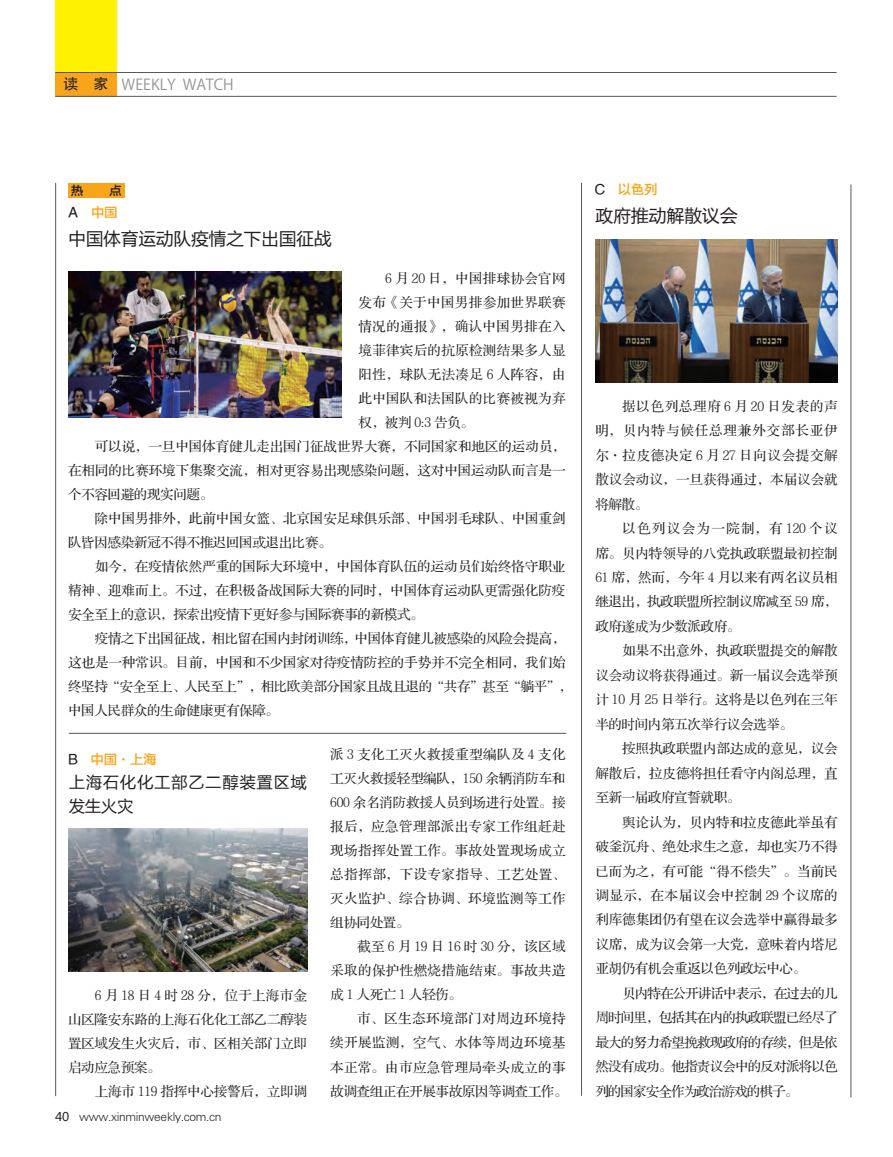
<style>
.page{position:relative;width:893px;height:1157px;background:#fff}
.page>*{position:absolute;margin:0;border:0;box-sizing:border-box;transform-origin:0 0}
.t1{font:18px "FZLTHJW GB1 0";letter-spacing:-.025em;color:#231f20}
.t2{font:16.5px/24px "FZLTHJW GB1 0";letter-spacing:.035em;color:#231f20}
.t3{font:15px "Koz Go Pro";color:#939598}
.t4{font:13.5px "FZS3 K GBK1 0";color:#231f20}
.t5{font:13.5px "FZS3 K GBK1 0";letter-spacing:-.025em;color:#231f20}
.t6{font:13.5px "FZS3 K GBK1 0";letter-spacing:.03em;color:#231f20}
.t7{font:13.5px "FZS3 K GBK1 0";letter-spacing:.04em;color:#231f20}
.t8{font:13.5px "FZS3 K GBK1 0";letter-spacing:.025em;color:#231f20}
.t9{font:13.5px "FZS3 K GBK1 0";letter-spacing:-.06em;color:#231f20}
.t10{font:13.5px "FZS3 K GBK1 0";letter-spacing:.035em;color:#231f20}
.t11{font:13.5px "FZS3 K GBK1 0";letter-spacing:.05em;color:#231f20}
.t12{font:13.5px "FZS3 K GBK1 0";letter-spacing:-.065em;color:#231f20}
.t13{font:13.5px "FZS3 K GBK1 0";letter-spacing:.24em;color:#231f20}
.t14{font:13.5px "FZS3 K GBK1 0";letter-spacing:.065em;color:#231f20}
.t15{font:13.5px "FZS3 K GBK1 0";letter-spacing:.105em;color:#231f20}
.t16{font:13.5px "FZYDZHJW GB1 0";letter-spacing:-.025em;color:#f9a51b}
.t17{font:13.5px "FZYDZHJW GB1 0";color:#231f20}
.t18{font:12.75px "FZYDZHJW GB1 0";color:#231f20}
.t19{font:12px "FZXH1 JW GB1 0";letter-spacing:-.025em;color:#231f20}
.s1{font-family:"FZHTJW GB1 0";color:#231f20}
.s2{color:#f9a51b}
.s3{color:#231f20}
.s4{font-family:"Microsoft Ya Hei"}
</style>
<div class="page">
<div style="left:55px;top:0;width:62px;height:97px;background:#fff101"></div>
<div style="left:55px;top:72px;width:62px;height:25px;background:#f9a51b"></div>
<hr style="left:55px;top:72px;width:781px;height:1px;background:#57585a">
<hr style="left:55px;top:96px;width:781px;height:1px;background:#57585a">
<div style="left:68px;top:183px;width:57px;height:15px;background:#f9a51b"></div>
<hr style="left:850px;top:185px;width:1px;height:912px;background:#57585a">
<hr style="left:581px;top:183px;width:1px;height:912px;background:#57585a">
<hr style="left:55px;top:183px;width:1px;height:913px;background:#57585a">
<hr style="left:69px;top:733px;width:497px;height:1px;background:#57585a">
<img style="left:69px;top:271px;width:272px;height:146px">
<img style="left:69px;top:828px;width:238px;height:143px">
<img style="left:595px;top:239px;width:243px;height:143px">
<p class="t3" style="left:63px;top:75px;width:172px"><span class="s1">读　家</span> WEEKLY WATCH</p>
<p class="t18" style="left:71px;top:183px;width:14px">热</p>
<p class="t18" style="left:109px;top:183px;width:14px">点</p>
<p class="t17" style="left:68px;top:205px;width:51px">A　<span class="s2">中国</span></p>
<p class="t1" style="left:68px;top:229px;width:265px">中国体育运动队疫情之下出国征战</p>
<p class="t8" style="left:385px;top:271px;width:182px">6 月 20 日，中国排球协会官网</p>
<p class="t6" style="left:358px;top:295px;width:209px">发布《关于中国男排参加世界联赛</p>
<p class="t6" style="left:358px;top:319px;width:209px">情况的通报》，确认中国男排在入</p>
<p class="t8" style="left:358px;top:343px;width:209px">境菲律宾后的抗原检测结果多人显</p>
<p class="t7" style="left:358px;top:367px;width:208px">阳性，球队无法凑足 6 人阵容，由</p>
<p class="t8" style="left:358px;top:391px;width:209px">此中国队和法国队的比赛被视为弃</p>
<p class="t4" style="left:358px;top:415px;width:117px">权，被判 0:3 告负。</p>
<p class="t4" style="left:95px;top:439px;width:472px">可以说，一旦中国体育健儿走出国门征战世界大赛，不同国家和地区的运动员，</p>
<p class="t4" style="left:68px;top:463px;width:499px">在相同的比赛环境下集聚交流，相对更容易出现感染问题，这对中国运动队而言是一</p>
<p class="t5" style="left:68px;top:487px;width:147px">个不容回避的现实问题。</p>
<p class="t4" style="left:95px;top:511px;width:472px">除中国男排外，此前中国女篮、北京国安足球俱乐部、中国羽毛球队、中国重剑</p>
<p class="t5" style="left:68px;top:535px;width:265px">队皆因感染新冠不得不推迟回国或退出比赛。</p>
<p class="t4" style="left:95px;top:559px;width:472px">如今，在疫情依然严重的国际大环境中，中国体育队伍的运动员们始终恪守职业</p>
<p class="t4" style="left:68px;top:583px;width:499px">精神、迎难而上。不过，在积极备战国际大赛的同时，中国体育运动队更需强化防疫</p>
<p class="t5" style="left:68px;top:607px;width:357px">安全至上的意识，探索出疫情下更好参与国际赛事的新模式。</p>
<p class="t5" style="left:95px;top:631px;width:472px">疫情之下出国征战，相比留在国内封闭训练，中国体育健儿被感染的风险会提高，</p>
<p class="t4" style="left:68px;top:655px;width:499px">这也是一种常识。目前，中国和不少国家对待疫情防控的手势并不完全相同，我们始</p>
<p class="t5" style="left:68px;top:679px;width:506px">终坚持“安全至上、人民至上”，相比欧美部分国家且战且退的“共存”甚至“躺平”，</p>
<p class="t5" style="left:68px;top:703px;width:212px">中国人民群众的生命健康更有保障。</p>
<p class="t16" style="left:69px;top:751px;width:89px"><span class="s3">B　</span>中国·上海</p>
<p class="t2" style="left:69px;top:770px;width:240px">上海石化化工部乙二醇装置区域发生火灾</p>
<p class="t8" style="left:95px;top:988px;width:214px">6 月 18 日 4 时 28 分，位于上海市金</p>
<p class="t4" style="left:68px;top:1012px;width:241px">山区隆安东路的上海石化化工部乙二醇装</p>
<p class="t4" style="left:68px;top:1036px;width:241px">置区域发生火灾后，市、区相关部门立即</p>
<p class="t4" style="left:68px;top:1060px;width:94px">启动应急预案。</p>
<p class="t4" style="left:95px;top:1084px;width:214px">上海市 119 指挥中心接警后，立即调</p>
<p class="t19" style="left:55px;top:1109px;width:168px"><span class="s4">40</span> www.xinminweekly.com.cn</p>
<p class="t7" style="left:330px;top:747px;width:237px">派 3 支化工灭火救援重型编队及 4 支化</p>
<p class="t4" style="left:330px;top:771px;width:237px">工灭火救援轻型编队，150 余辆消防车和</p>
<p class="t4" style="left:330px;top:795px;width:237px">600 余名消防救援人员到场进行处置。接</p>
<p class="t6" style="left:330px;top:819px;width:237px">报后，应急管理部派出专家工作组赶赴</p>
<p class="t6" style="left:330px;top:843px;width:237px">现场指挥处置工作。事故处置现场成立</p>
<p class="t7" style="left:330px;top:867px;width:237px">总指挥部，下设专家指导、工艺处置、</p>
<p class="t10" style="left:330px;top:891px;width:237px">灭火监护、综合协调、环境监测等工作</p>
<p class="t4" style="left:330px;top:915px;width:81px">组协同处置。</p>
<p class="t13" style="left:357px;top:939px;width:210px">截至6月19日16时30分，该区域</p>
<p class="t6" style="left:330px;top:963px;width:237px">采取的保护性燃烧措施结束。事故共造</p>
<p class="t4" style="left:330px;top:987px;width:133px">成 1 人死亡 1 人轻伤。</p>
<p class="t10" style="left:357px;top:1011px;width:210px">市、区生态环境部门对周边环境持</p>
<p class="t10" style="left:330px;top:1035px;width:237px">续开展监测，空气、水体等周边环境基</p>
<p class="t6" style="left:330px;top:1059px;width:237px">本正常。由市应急管理局牵头成立的事</p>
<p class="t5" style="left:330px;top:1083px;width:239px">故调查组正在开展事故原因等调查工作。</p>
<p class="t16" style="left:595px;top:182px;width:64px"><span class="s3">C　</span>以色列</p>
<p class="t1" style="left:595px;top:206px;width:144px">政府推动解散议会</p>
<p class="t11" style="left:622px;top:399px;width:217px">据以色列总理府 6 月 20 日发表的声</p>
<p class="t14" style="left:595px;top:423px;width:244px">明，贝内特与候任总理兼外交部长亚伊</p>
<p class="t11" style="left:595px;top:448px;width:244px">尔·拉皮德决定 6 月 27 日向议会提交解</p>
<p class="t4" style="left:595px;top:472px;width:244px">散议会动议，一旦获得通过，本届议会就</p>
<p class="t4" style="left:595px;top:497px;width:54px">将解散。</p>
<p class="t15" style="left:622px;top:521px;width:217px">以色列议会为一院制，有 120 个议</p>
<p class="t4" style="left:595px;top:546px;width:244px">席。贝内特领导的八党执政联盟最初控制</p>
<p class="t4" style="left:595px;top:570px;width:244px">61 席，然而，今年 4 月以来有两名议员相</p>
<p class="t5" style="left:595px;top:595px;width:244px">继退出，执政联盟所控制议席减至 59 席，</p>
<p class="t5" style="left:595px;top:619px;width:147px">政府遂成为少数派政府。</p>
<p class="t4" style="left:622px;top:643px;width:217px">如果不出意外，执政联盟提交的解散</p>
<p class="t4" style="left:595px;top:668px;width:244px">议会动议将获得通过。新一届议会选举预</p>
<p class="t4" style="left:595px;top:692px;width:244px">计 10 月 25 日举行。这将是以色列在三年</p>
<p class="t5" style="left:595px;top:717px;width:199px">半的时间内第五次举行议会选举。</p>
<p class="t4" style="left:622px;top:741px;width:217px">按照执政联盟内部达成的意见，议会</p>
<p class="t4" style="left:595px;top:766px;width:244px">解散后，拉皮德将担任看守内阁总理，直</p>
<p class="t5" style="left:595px;top:790px;width:147px">至新一届政府宣誓就职。</p>
<p class="t4" style="left:622px;top:815px;width:217px">舆论认为，贝内特和拉皮德此举虽有</p>
<p class="t4" style="left:595px;top:839px;width:244px">破釜沉舟、绝处求生之意，却也实乃不得</p>
<p class="t4" style="left:595px;top:864px;width:244px">已而为之，有可能“得不偿失”。当前民</p>
<p class="t7" style="left:595px;top:888px;width:244px">调显示，在本届议会中控制 29 个议席的</p>
<p class="t4" style="left:595px;top:912px;width:244px">利库德集团仍有望在议会选举中赢得最多</p>
<p class="t4" style="left:595px;top:937px;width:244px">议席，成为议会第一大党，意味着内塔尼</p>
<p class="t5" style="left:595px;top:961px;width:212px">亚胡仍有机会重返以色列政坛中心。</p>
<p class="t12" style="left:622px;top:986px;width:217px">贝内特在公开讲话中表示，在过去的几</p>
<p class="t9" style="left:595px;top:1010px;width:244px">周时间里，包括其在内的执政联盟已经尽了</p>
<p class="t9" style="left:595px;top:1035px;width:244px">最大的努力希望挽救现政府的存续，但是依</p>
<p class="t9" style="left:595px;top:1059px;width:244px">然没有成功。他指责议会中的反对派将以色</p>
<p class="t12" style="left:595px;top:1084px;width:204px">列的国家安全作为政治游戏的棋子。</p>
</div>
